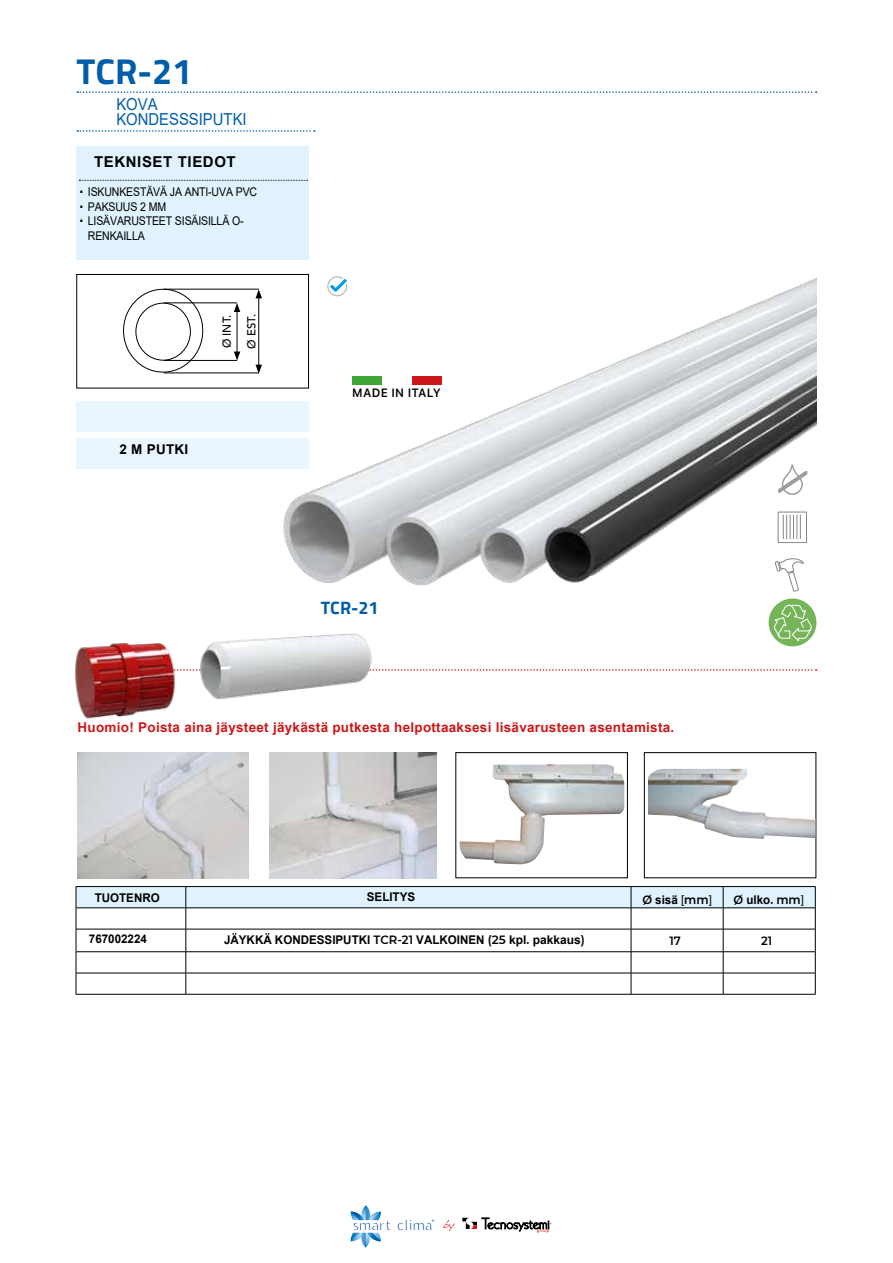
<style>
.page{position:relative;width:893px;height:1263px;background:#fff}
.page>*{position:absolute;margin:0;border:0;box-sizing:border-box;transform-origin:0 0}
.t1{font:700 36px "Titillium Web";color:#005da9}
.t2{font:700 18px "Titillium Web";color:#005da9}
.t3{font:16.5px/15px "Arial";color:#005da9;scale:.9 1}
.t4{font:700 15px "Arial";letter-spacing:.04em;color:#000}
.t5{font:700 13.5px "Arial";letter-spacing:.02em;color:#cd1719}
.t6{font:700 13.5px "Arial";letter-spacing:.02em;color:#000}
.t7{font:700 12px "Arial";color:#000}
.t8{font:12px/14.4px "Arial";letter-spacing:-.015em;color:#000;scale:.88 1}
.t9{font:600 12px "Montserrat";color:#000}
.t10{font:600 12px "SF Pro Display";letter-spacing:.08em;color:#000}
.t11{font:500 11.55px/24.8px "Avenir";color:#000}
.s1{font-family:"Acumin Variable Concept"}
.s2{font-family:"Montserrat";font-weight:600}
.s3{font-family:"Avenir";font-weight:500}
.s4{font-family:"Arial";font-weight:700}
</style>
<div class="page">
<svg style="left:462px;top:1218px;width:89px;height:15px"></svg>
<svg style="left:443px;top:1220px;width:12px;height:11px"></svg>
<svg style="left:351px;top:1205px;width:40px;height:42px"></svg>
<svg style="left:397px;top:1219px;width:37px;height:12px"></svg>
<img style="left:276px;top:278px;width:540px;height:335px">
<div style="left:77px;top:146px;width:232px;height:113px;background:#dff2fd"></div>
<div style="left:455px;top:752px;width:173px;height:126px;border:1px solid #000"></div>
<div style="left:644px;top:752px;width:172px;height:126px;border:1px solid #000"></div>
<img style="left:77px;top:753px;width:171px;height:126px">
<img style="left:269px;top:752px;width:168px;height:126px">
<img style="left:459px;top:764px;width:165px;height:100px">
<img style="left:648px;top:769px;width:167px;height:70px">
<div style="left:76px;top:401px;width:233px;height:31px;background:#eaf6fe"></div>
<div style="left:76px;top:438px;width:233px;height:31px;background:#eaf6fe"></div>
<svg style="left:410px;top:669px;width:407px;height:2px"></svg>
<svg style="left:76px;top:886px;width:740px;height:108px"></svg>
<hr style="left:76px;top:994px;width:110px;height:1px;background:#000">
<hr style="left:186px;top:994px;width:445px;height:1px;background:#000">
<hr style="left:631px;top:994px;width:92px;height:1px;background:#000">
<hr style="left:723px;top:994px;width:92px;height:1px;background:#000">
<div style="left:77px;top:274px;width:232px;height:114px;background:#fff"></div>
<div style="left:77px;top:274px;width:232px;height:114px;border:1px solid #000"></div>
<div style="left:123px;top:289px;width:80px;height:83px;border:1px solid #000;border-radius:50%"></div>
<div style="left:136px;top:303px;width:55px;height:57px;border:1px solid #000;border-radius:50%"></div>
<hr style="left:164px;top:303px;width:73px;height:1px;background:#000">
<hr style="left:164px;top:360px;width:73px;height:1px;background:#000">
<hr style="left:164px;top:289px;width:95px;height:1px;background:#000">
<hr style="left:164px;top:373px;width:95px;height:1px;background:#000">
<hr style="left:237px;top:310px;width:1px;height:44px;background:#000">
<svg style="left:234px;top:303px;width:6px;height:9px"></svg>
<svg style="left:234px;top:352px;width:6px;height:8px"></svg>
<hr style="left:258px;top:296px;width:1px;height:71px;background:#000">
<svg style="left:255px;top:289px;width:7px;height:9px"></svg>
<svg style="left:255px;top:365px;width:7px;height:9px"></svg>
<div style="left:353px;top:376px;width:29px;height:9px;background:#3fa535"></div>
<div style="left:382px;top:376px;width:30px;height:9px;background:#fff"></div>
<div style="left:412px;top:376px;width:29px;height:9px;background:#cd1719"></div>
<svg style="left:327px;top:276px;width:20px;height:20px"></svg>
<svg style="left:79px;top:180px;width:229px;height:1px"></svg>
<img style="left:75px;top:633px;width:334px;height:86px">
<svg style="left:778px;top:465px;width:29px;height:30px"></svg>
<div style="left:778px;top:512px;width:29px;height:31px;border:1px solid #878787"></div>
<svg style="left:783px;top:515px;width:18px;height:24px"></svg>
<svg style="left:774px;top:558px;width:30px;height:38px"></svg>
<div style="left:769px;top:598px;width:47px;height:48px;background:#75b558;border-radius:50%"></div>
<svg style="left:773px;top:604px;width:40px;height:39px"></svg>
<svg style="left:77px;top:130px;width:238px;height:2px"></svg>
<svg style="left:77px;top:91px;width:740px;height:2px"></svg>
<h1 class="t1" style="left:77px;top:44px;width:117px">TCR-21</h1>
<h3 class="t3" style="left:116px;top:97px;width:146px">KOVA<br>KONDESSSIPUTKI</h3>
<p class="t4" style="left:94px;top:151px;width:143px">TEKNISET TIEDOT</p>
<p class="t8" style="left:79px;top:185px;width:204px"><span class="s1">•</span> ISKUNKESTÄVÄ JA ANTI-UVA PVC</p>
<p class="t8" style="left:79px;top:199px;width:100px"><span class="s1">•</span> PAKSUUS 2 MM</p>
<p class="t8" style="left:88px;top:214px;width:179px;text-indent:-9px"><span class="s1">•</span> LISÄVARUSTEET SISÄISILLÄ O-<br>RENKAILLA</p>
<p class="t11" style="left:214px;top:349px;width:36px;rotate:-90deg">Ø INT.<br>Ø EST.</p>
<p class="t6" style="left:119px;top:439px;width:70px">2 M PUTKI</p>
<p class="t10" style="left:353px;top:384px;width:89px">MADE IN ITALY</p>
<h2 class="t2" style="left:321px;top:594px;width:59px">TCR-21</h2>
<p class="t5" style="left:78px;top:718px;width:598px">Huomio! Poista aina jäysteet jäykästä putkesta helpottaaksesi lisävarusteen asentamista.</p>
<p class="t7" style="left:95px;top:889px;width:67px">TUOTENRO</p>
<p class="t7" style="left:367px;top:888px;width:50px">SELITYS</p>
<p class="t7" style="left:642px;top:891px;width:71px"><span class="s2">Ø</span> sisä <span class="s3">[</span><span class="s2">mm</span><span class="s3">]</span></p>
<p class="t9" style="left:734px;top:891px;width:72px">Ø <span class="s4">ulko</span>. mm<span class="s3">]</span></p>
<p class="t7" style="left:89px;top:930px;width:60px">767002224</p>
<p class="t7" style="left:224px;top:931px;width:362px">JÄYKKÄ KONDESSIPUTKI <span class="s2">TCR-21</span> VALKOINEN <span class="s2">(25</span> kpl<span class="s2">.</span> pakkaus<span class="s2">)</span></p>
<p class="t9" style="left:669px;top:933px;width:13px">17</p>
<p class="t9" style="left:761px;top:933px;width:13px">21</p>
</div>
